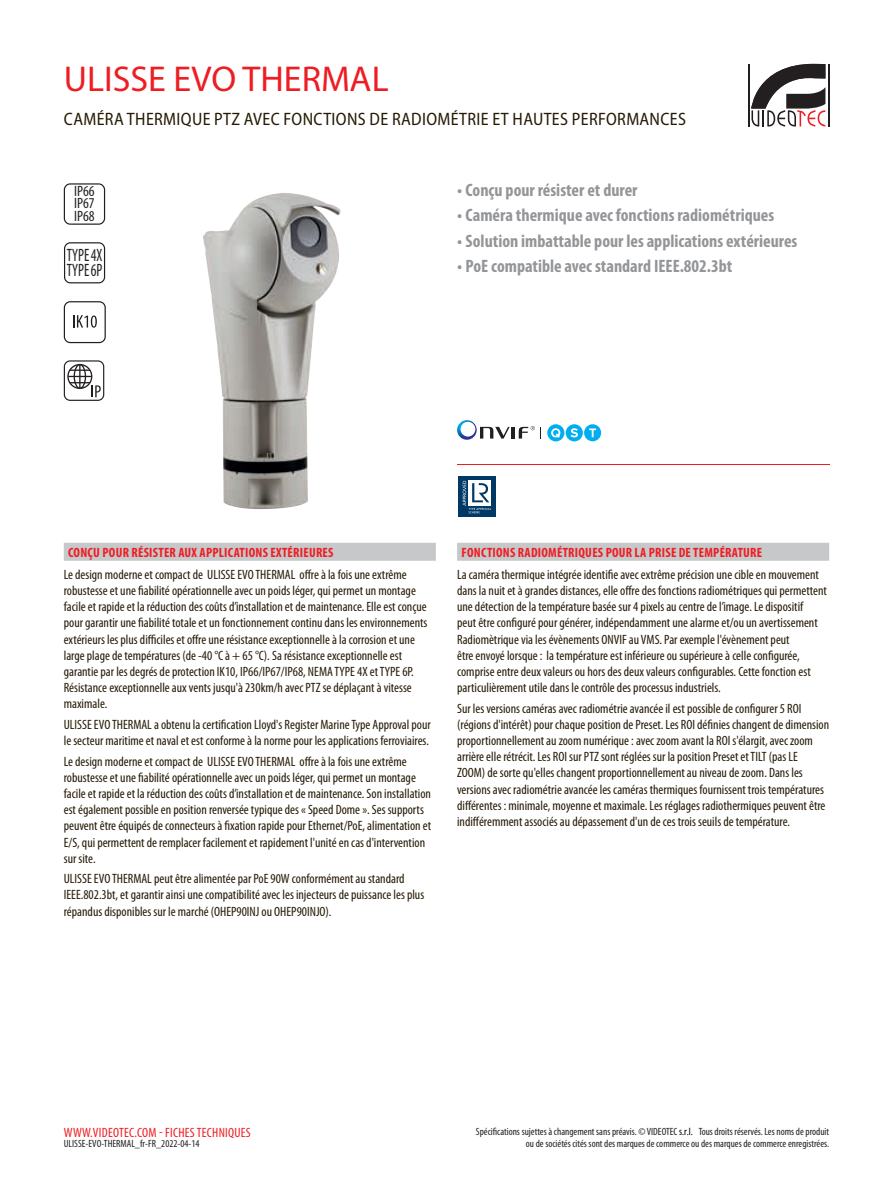
<style>
.page{position:relative;width:893px;height:1191px;background:#fff}
.page>*{position:absolute;margin:0;border:0;box-sizing:border-box;transform-origin:0 0}
.t1{font:36px "Myriad Pro";color:#ee1d23}
.t2{font:700 condensed 18px "Myriad Pro";color:#939598}
.t3{font:semi-condensed 18px "Myriad Pro";letter-spacing:.02em;color:#251a05}
.t4{font:condensed 18px/15px "Myriad Pro";color:#231f20;scale:.83 1}
.t5{font:condensed 15px/12px "Myriad Pro";color:#231f20;text-align:justify}
.t6{font:condensed 13.5px/16.2px "Myriad Pro";color:#251a05}
.t7{font:700 condensed 13.5px "Myriad Pro";letter-spacing:.02em;color:#ee1d23}
.t8{font:condensed 13.5px "Myriad Pro";letter-spacing:.02em;color:#ee1d23}
.t9{font:condensed 10.5px/12.6px "Myriad Pro";color:#231f20;text-align:right}
.s1{color:#000}
</style>
<div class="page">
<hr style="left:748px;top:64px;width:2px;height:62px;background:#231f20">
<hr style="left:828px;top:64px;width:1px;height:62px;background:#231f20">
<svg style="left:751px;top:64px;width:74px;height:63px"></svg>
<svg style="left:64px;top:183px;width:41px;height:42px"></svg>
<svg style="left:64px;top:242px;width:41px;height:41px"></svg>
<svg style="left:64px;top:301px;width:42px;height:42px"></svg>
<svg style="left:64px;top:360px;width:40px;height:41px"></svg>
<hr style="left:70px;top:369px;width:20px;height:2px;background:#231f20">
<img style="left:203px;top:193px;width:138px;height:316px">
<hr style="left:511px;top:427px;width:4px;height:11px;background:#231f20">
<svg style="left:457px;top:420px;width:53px;height:20px"></svg>
<svg style="left:519px;top:426px;width:22px;height:12px"></svg>
<div style="left:566px;top:424px;width:17px;height:17px;background:#00aeef;border-radius:50%"></div>
<svg style="left:571px;top:428px;width:7px;height:9px"></svg>
<div style="left:547px;top:424px;width:17px;height:17px;background:#00aeef;border-radius:50%"></div>
<svg style="left:551px;top:428px;width:9px;height:10px"></svg>
<div style="left:584px;top:424px;width:17px;height:17px;background:#00aeef;border-radius:50%"></div>
<svg style="left:589px;top:428px;width:7px;height:9px"></svg>
<hr style="left:457px;top:464px;width:372px;height:1px;background:#ee1d23">
<svg style="left:458px;top:476px;width:38px;height:41px"></svg>
<div style="left:458px;top:476px;width:37px;height:40px;background:#003965"></div>
<svg style="left:463px;top:481px;width:28px;height:32px"></svg>
<div style="left:64px;top:543px;width:372px;height:18px;background:#c7c8ca"></div>
<div style="left:457px;top:543px;width:372px;height:18px;background:#c7c8ca"></div>
<h1 class="t1" style="left:64px;top:59px;width:326px">ULISSE EVO THERMAL</h1>
<h2 class="t3" style="left:64px;top:109px;width:623px">CAMÉRA THERMIQUE PTZ AVEC FONCTIONS DE RADIOMÉTRIE ET HAUTES PERFORMANCES</h2>
<p class="t5" style="left:74px;top:185px;width:22px">IP66<br>IP67<br>IP68</p>
<h2 class="t4" style="left:67px;top:247px;width:45px">TYPE4X<br>TYPE6P</h2>
<h2 class="t2" style="left:457px;top:180px;width:182px">• Conçu pour résister et durer</h2>
<h2 class="t2" style="left:457px;top:205px;width:319px">• Caméra thermique avec fonctions radiométriques</h2>
<h2 class="t2" style="left:457px;top:231px;width:342px">• Solution imbattable pour les applications extérieures</h2>
<h2 class="t2" style="left:457px;top:256px;width:277px">• PoE compatible avec standard IEEE.802.3bt</h2>
<p class="t7" style="left:68px;top:545px;width:267px">CONÇU POUR RÉSISTER AUX APPLICATIONS EXTÉRIEURES</p>
<p class="t6" style="left:64px;top:566px;width:365px">Le design moderne et compact de ULISSE EVO THERMAL offre à la fois une extrême robustesse et une fiabilité opérationnelle avec un poids léger, qui permet un montage facile et rapide et la réduction des coûts d’installation et de maintenance. Elle est conçue pour garantir une fiabilité totale et un fonctionnement continu dans les environnements extérieurs les plus difficiles et offre une résistance exceptionnelle à la corrosion et une large plage de températures (de -40 °C à + 65 °C). Sa résistance exceptionnelle est garantie par les degrés de protection IK10, IP66/IP67/IP68, NEMA TYPE 4X et TYPE 6P.<br>Résistance exceptionnelle aux vents jusqu'à 230km/h avec PTZ se déplaçant à vitesse maximale.</p>
<p class="t6" style="left:64px;top:716px;width:369px">ULISSE EVO THERMAL a obtenu la certification Lloyd's Register Marine Type Approval pour le secteur maritime et naval et est conforme à la norme pour les applications ferroviaires.</p>
<p class="t6" style="left:64px;top:753px;width:369px">Le design moderne et compact de ULISSE EVO THERMAL offre à la fois une extrême robustesse et une fiabilité opérationnelle avec un poids léger, qui permet un montage facile et rapide et la réduction des coûts d’installation et de maintenance. Son installation est également possible en position renversée typique des « Speed Dome ». Ses supports peuvent être équipés de connecteurs à fixation rapide pour Ethernet/PoE, alimentation et E/S, qui permettent de remplacer facilement et rapidement l'unité en cas d'intervention sur site.</p>
<p class="t6" style="left:64px;top:871px;width:362px">ULISSE EVO THERMAL peut être alimentée par PoE 90W conformément au standard<br>IEEE.802.3bt, et garantir ainsi une compatibilité avec les injecteurs de puissance les plus répandus disponibles sur le marché (OHEP90INJ ou OHEP90INJO).</p>
<p class="t7" style="left:461px;top:545px;width:302px">FONCTIONS RADIOMÉTRIQUES POUR LA PRISE DE TEMPÉRATURE</p>
<p class="t6" style="left:457px;top:566px;width:371px">La caméra thermique intégrée identifie avec extrême précision une cible en mouvement dans la nuit et à grandes distances, elle offre des fonctions radiométriques qui permettent une détection de la température basée sur 4 pixels au centre de l’image. Le dispositif<br>peut être configuré pour générer, indépendamment une alarme et/ou un avertissement Radiomètrique via les évènements ONVIF au VMS. Par exemple l'évènement peut<br>être envoyé lorsque : la température est inférieure ou supérieure à celle configurée, comprise entre deux valeurs ou hors des deux valeurs configurables. Cette fonction est particulièrement utile dans le contrôle des processus industriels.</p>
<p class="t6" style="left:457px;top:700px;width:374px">Sur les versions caméras avec radiométrie avancée il est possible de configurer 5 ROI (régions d'intérêt) pour chaque position de Preset. Les ROI définies changent de dimension proportionnellement au zoom numérique : avec zoom avant la ROI s'élargit, avec zoom arrière elle rétrécit. Les ROI sur PTZ sont réglées sur la position Preset et TILT (pas LE ZOOM) de sorte qu'elles changent proportionnellement au niveau de zoom. Dans les versions avec radiométrie avancée les caméras thermiques fournissent trois températures différentes : minimale, moyenne et maximale. Les réglages radiothermiques peuvent être indifféremment associés au dépassement d'un de ces trois seuils de température.</p>
<p class="t8" style="left:64px;top:1125px;width:188px">WWW.VIDEOTEC.COM - FICHES TECHNIQUES</p>
<p class="t9" style="left:476px;top:1125px;width:219px">Spécifications sujettes à changement sans préavis. © VIDEOTEC <span class="s1">s.r.l.</span></p>
<p class="t9" style="left:526px;top:1125px;width:305px">Tous droits réservés. Les noms de produit<br>ou de sociétés cités sont des marques de commerce ou des marques de commerce enregistrées.</p>
<p class="t9" style="left:64px;top:1137px;width:137px">ULISSE-EVO-THERMAL_fr-FR_2022-04-14</p>
</div>
